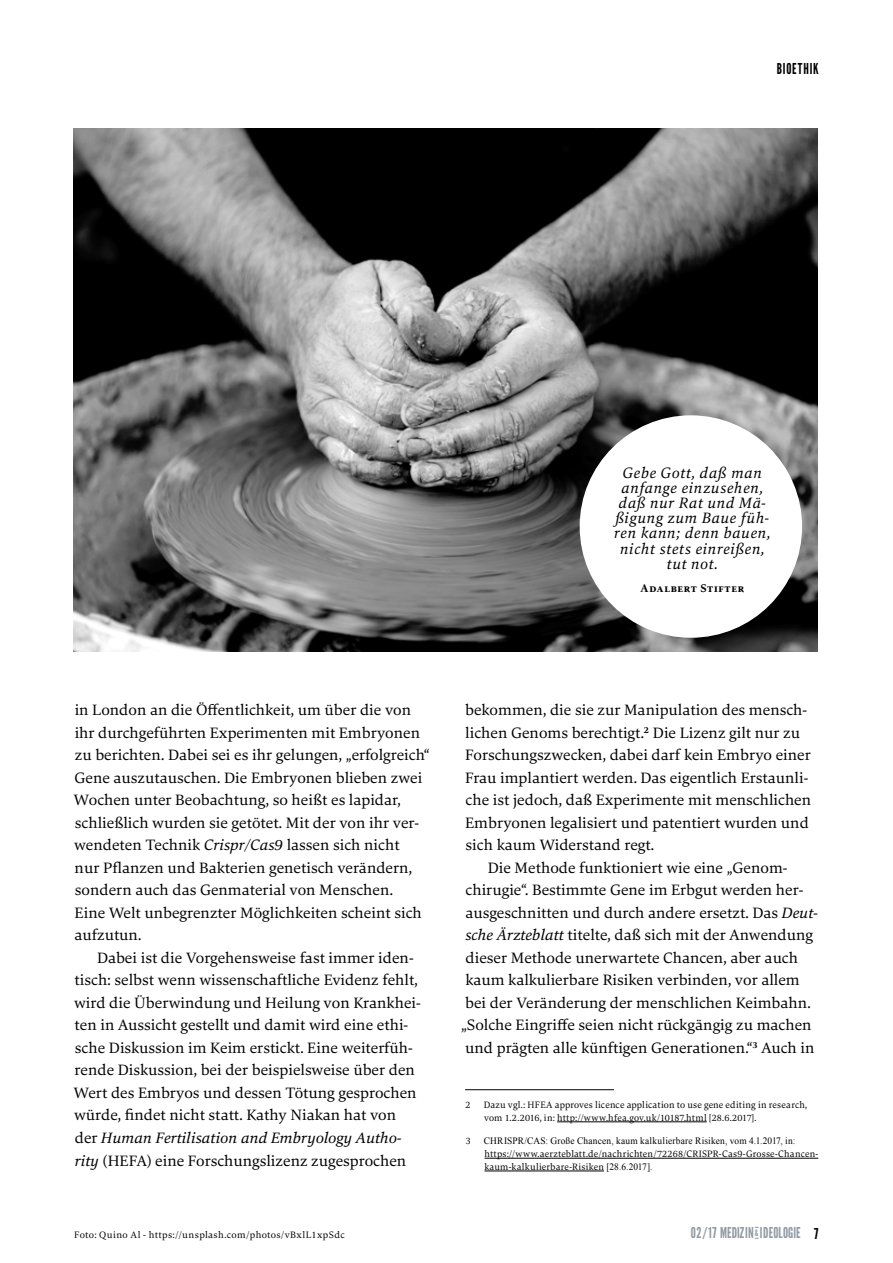
<style>
.page{position:relative;width:893px;height:1263px;background:#fff}
.page>*{position:absolute;margin:0;border:0;box-sizing:border-box;transform-origin:0 0}
.t1{font:15.75px/22.5px "Carat";color:#000}
.t2{font:italic 15.75px/15.1px "Carat";letter-spacing:.04em;color:#000;text-align:center;scale:.96 1}
.t3{font:15px "League Gothic";letter-spacing:.01em;color:#909aa3;scale:.96 1}
.t4{font:15px "League Gothic";letter-spacing:.055em;color:#000;scale:.96 1}
.t5{font:700 11.55px "Carat";letter-spacing:.07em;color:#000;scale:.96 1}
.t6{font:9.75px/12.8px "Carat";letter-spacing:.02em;color:#000;scale:.96 1}
.t7{font:9.75px "Times New Roman";letter-spacing:.02em;color:#000;scale:.96 1}
.t8{font:9.75px "Carat";letter-spacing:.04em;color:#000}
.s1{font-style:italic}
.s2{font-family:"Times New Roman"}
.s3{font-size:14.85px;color:#000}
</style>
<div class="page">
<hr style="left:465px;top:1089px;width:149px;height:1px;background:#000">
<hr style="left:557px;top:1121px;width:150px;height:1px;background:#000">
<hr style="left:485px;top:1158px;width:333px;height:1px;background:#000">
<hr style="left:484px;top:1171px;width:120px;height:1px;background:#000">
<img style="left:74px;top:129px;width:744px;height:522px">
<div style="left:580px;top:415px;width:222px;height:223px;background:#fff;border-radius:50%"></div>
<p class="t4" style="left:777px;top:60px;width:45px">BIOETHIK</p>
<p class="t2" style="left:614px;top:465px;width:164px">Gebe Gott, daß man anfange einzusehen, daß nur Rat und Mä&shy;ßigung zum Baue füh&shy;ren kann; denn bauen, nicht stets einreißen, tut not.</p>
<p class="t5" style="left:641px;top:580px;width:109px">Adalbert Stifter</p>
<p class="t1" style="left:74px;top:699px;width:358px">in London an die Öffentlichkeit, um über die von ihr durchgeführten Experimenten mit Embryonen zu berichten. Dabei sei es ihr gelungen, „erfolgreich“ Gene auszutauschen. Die Embryonen blieben zwei Wochen unter Beobachtung, so heißt es lapidar, schließlich wurden sie getötet. Mit der von ihr ver&shy;wendeten Technik <span class="s1">Crispr/Cas9</span> lassen sich nicht<br>nur Pflanzen und Bakterien genetisch verändern, sondern auch das Genmaterial von Menschen.<br>Eine Welt unbegrenzter Möglichkeiten scheint sich aufzutun.</p>
<p class="t1" style="left:74px;top:946px;width:349px;text-indent:23px">Dabei ist die Vorgehensweise fast immer iden&shy;tisch: selbst wenn wissenschaftliche Evidenz fehlt, wird die Überwindung und Heilung von Krankhei&shy;ten in Aussicht gestellt und damit wird eine ethi&shy;sche Diskussion im Keim erstickt. Eine weiterfüh&shy;rende Diskussion, bei der beispielsweise über den Wert des Embryos und dessen Tötung gesprochen würde, findet nicht statt. Kathy Niakan hat von der <span class="s1">Human Fertilisation and Embryology Autho&shy;rity</span> (HEFA) eine Forschungslizenz zugesprochen</p>
<p class="t8" style="left:74px;top:1228px;width:272px">Foto: Quino Al - https://unsplash.com/photos/vBxlL1xpSdc</p>
<p class="t1" style="left:465px;top:699px;width:343px">bekommen, die sie zur Manipulation des mensch-</p>
<p class="t1" style="left:465px;top:721px;width:336px">lichen Genoms berechtigt.<sup>2</sup> Die Lizenz gilt nur zu</p>
<p class="t1" style="left:465px;top:744px;width:347px">Forschungszwecken, dabei darf kein Embryo einer</p>
<p class="t1" style="left:465px;top:766px;width:345px">Frau implantiert werden. Das eigentlich Erstaunli-</p>
<p class="t1" style="left:466px;top:789px;width:347px">che ist jedoch, daß Experimente mit menschlichen</p>
<p class="t1" style="left:465px;top:811px;width:345px">Embryonen legalisiert und patentiert wurden und</p>
<p class="t1" style="left:466px;top:834px;width:190px">sich kaum Widerstand regt.</p>
<p class="t1" style="left:488px;top:856px;width:301px">Die Methode funktioniert wie eine „Genom-</p>
<p class="t1" style="left:466px;top:879px;width:339px">chirugie“. Bestimmte Gene im Erbgut werden her-</p>
<p class="t1" style="left:465px;top:901px;width:354px">ausgeschnitten und durch andere ersetzt. Das <span class="s1">Deut-</span></p>
<p class="t1" style="left:465px;top:924px;width:349px"><span class="s1">sche Ärzteblatt</span> titelte, daß sich mit der Anwendung</p>
<p class="t1" style="left:466px;top:946px;width:334px">dieser Methode unerwartete Chancen, aber auch</p>
<p class="t1" style="left:465px;top:969px;width:336px">kaum kalkulierbare Risiken verbinden, vor allem</p>
<p class="t1" style="left:465px;top:991px;width:347px">bei der Veränderung der menschlichen Keimbahn.</p>
<p class="t1" style="left:461px;top:1014px;width:352px">„Solche Eingriffe seien nicht rückgängig zu machen</p>
<p class="t1" style="left:465px;top:1036px;width:351px">und prägten alle künftigen Generationen.“<sup>3</sup> Auch in</p>
<p class="t6" style="left:466px;top:1098px;width:7px">2</p>
<p class="t6" style="left:484px;top:1098px;width:338px">Dazu vgl.: HFEA approves licence application to use gene editing in research, vom 1.2.2016, in: http://www.hfea.gov.uk/10187.html [28.6.2017].</p>
<p class="t6" style="left:466px;top:1135px;width:7px">3</p>
<p class="t7" style="left:484px;top:1135px;width:326px">CHRISPR/CAS: Große Chancen, kaum kalkulierbare Risiken, vom 4.1.2017, in:</p>
<p class="t6" style="left:484px;top:1147px;width:349px">https://www.aerzteblatt.de/nachrichten/72268/CRISPR-Cas9-Grosse-Chancen&shy;kaum-kalkulierbare-Risiken <span class="s2">[28.6.2017].</span></p>
<p class="t3" style="left:691px;top:1224px;width:135px">02/17 MEDIZIN<sup>&amp;</sup> IDEOLOGIE <span class="s3">7</span></p>
</div>
